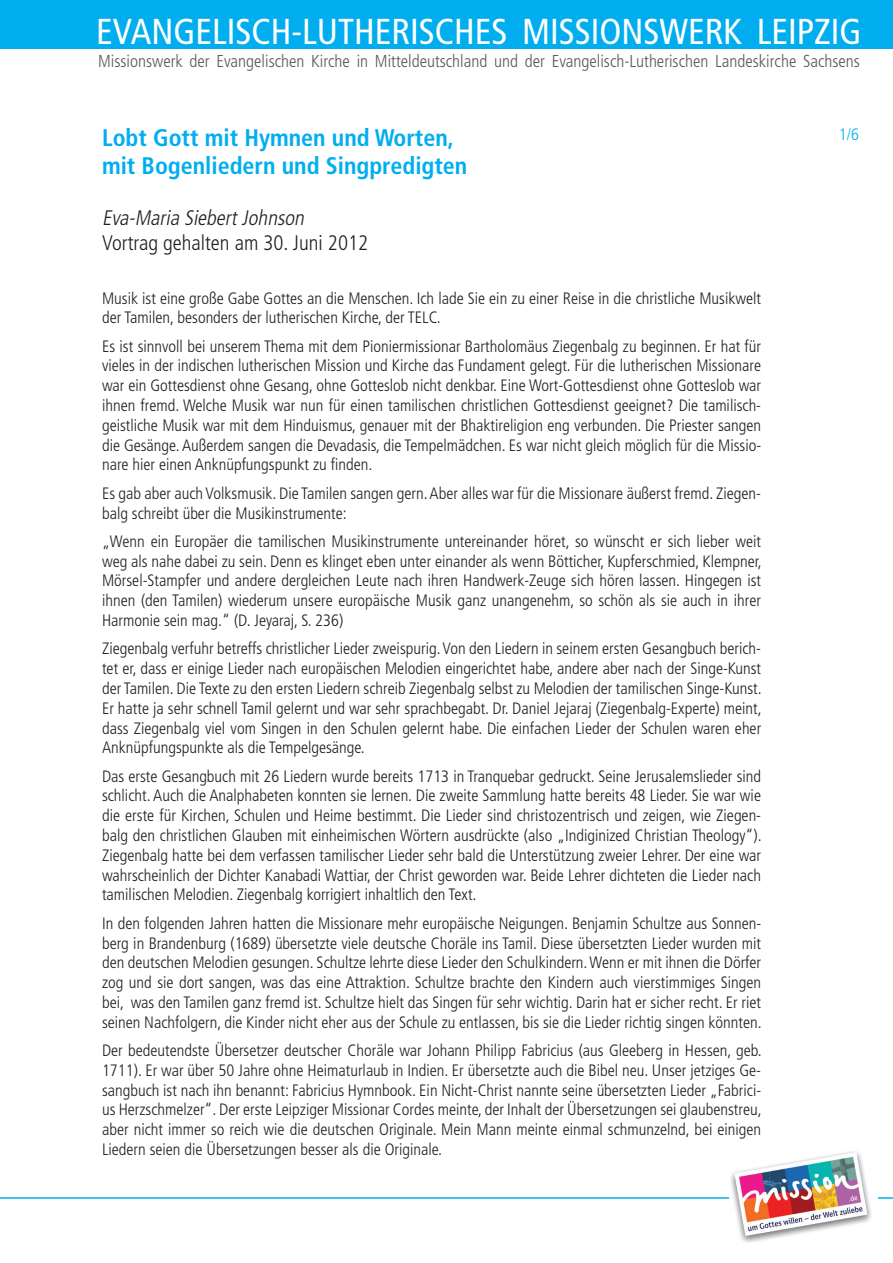
<style>
.page{position:relative;width:893px;height:1263px;background:#fff}
.page>*{position:absolute;margin:0;border:0;box-sizing:border-box;transform-origin:0 0}
.t1{font:condensed 36px "Frutiger";color:#fff}
.t2{font:700 condensed 24px/28.8px "Frutiger";color:#00aeef}
.t3{font:300 condensed 21px "Frutiger";color:#231f20}
.t4{font:italic 300 condensed 21px "Frutiger";color:#231f20}
.t5{font:300 condensed 17.25px "Frutiger";color:#57585a}
.t6{font:300 condensed 16.5px/19.8px "Frutiger";color:#231f20;text-align:justify}
.t7{font:300 condensed 16.5px "Frutiger";color:#00aeef}
</style>
<div class="page">
<div style="left:0;top:0;width:893px;height:49px;background:#00aeef"></div>
<hr style="left:0;top:1197px;width:893px;height:2px;background:#00aeef">
<img style="left:730px;top:1151px;width:148px;height:92px">
<h1 class="t1" style="left:96px;top:10px;width:767px">EVANGELISCH-LUTHERISCHES MISSIONSWERK LEIPZIG</h1>
<p class="t5" style="left:98px;top:51px;width:763px">Missionswerk der Evangelischen Kirche in Mitteldeutschland und der Evangelisch-Lutherischen Landeskirche Sachsens</p>
<h2 class="t2" style="left:102px;top:123px;width:367px">Lobt Gott mit Hymnen und Worten, mit Bogenliedern und Singpredigten</h2>
<p class="t4" style="left:102px;top:206px;width:208px">Eva-Maria SiebertJohnson</p>
<p class="t3" style="left:102px;top:231px;width:268px">Vortrag gehalten am 30. Juni 2012</p>
<p class="t6" style="left:102px;top:288px;width:661px">Musik ist eine große Gabe Gottes an die Menschen. Ich lade Sie ein zu einer Reise in die christliche Musikwelt der Tamilen, besonders der lutherischen Kirche, der TELC.</p>
<p class="t6" style="left:102px;top:336px;width:661px">Es ist sinnvoll bei unserem Thema mit dem Pioniermissionar Bartholomäus Ziegenbalg zu beginnen. Er hat für vieles in der indischen lutherischen Mission und Kirche das Fundament gelegt. Für die lutherischen Missionare war ein Gottesdienst ohne Gesang, ohne Gotteslob nicht denkbar. Eine Wort-Gottesdienst ohne Gotteslob war ihnen fremd. Welche Musik war nun für einen tamilischen christlichen Gottesdienst geeignet? Die tamilisch&shy;geistliche Musik war mit dem Hinduismus, genauer mit der Bhaktireligion eng verbunden. Die Priester sangen die Gesänge. Außerdem sangen die Devadasis, die Tempelmädchen. Es war nicht gleich möglich für die Missio&shy;nare hier einen Anknüpfungspunkt zu finden.</p>
<p class="t6" style="left:102px;top:483px;width:661px">Es gab aber auch Volksmusik. Die Tamilen sangen gern. Aber alles war für die Missionare äußerst fremd. Ziegen&shy;balg schreibt über die Musikinstrumente:</p>
<p class="t6" style="left:102px;top:531px;width:661px">„Wenn ein Europäer die tamilischen Musikinstrumente untereinander höret, so wünscht er sich lieber weit weg als nahe dabei zu sein. Denn es klinget eben unter einander als wenn Bötticher, Kupferschmied, Klempner, Mörsel-Stampfer und andere dergleichen Leute nach ihren Handwerk-Zeuge sich hören lassen. Hingegen ist ihnen (den Tamilen) wiederum unsere europäische Musik ganz unangenehm, so schön als sie auch in ihrer Harmonie sein mag.“ (D. Jeyaraj, S. 236)</p>
<p class="t6" style="left:102px;top:639px;width:661px">Ziegenbalg verfuhr betreffs christlicher Lieder zweispurig. Von den Liedern in seinem ersten Gesangbuch berich&shy;tet er, dass er einige Lieder nach europäischen Melodien eingerichtet habe, andere aber nach der Singe-Kunst der Tamilen. Die Texte zu den ersten Liedern schreib Ziegenbalg selbst zu Melodien der tamilischen Singe-Kunst.<br>Er hatte ja sehr schnell Tamil gelernt und war sehr sprachbegabt. Dr. Daniel Jejaraj (Ziegenbalg-Experte) meint, dass Ziegenbalg viel vom Singen in den Schulen gelernt habe. Die einfachen Lieder der Schulen waren eher Anknüpfungspunkte als die Tempelgesänge.</p>
<p class="t6" style="left:102px;top:766px;width:661px">Das erste Gesangbuch mit 26 Liedern wurde bereits 1713 in Tranquebar gedruckt. Seine Jerusalemslieder sind schlicht. Auch die Analphabeten konnten sie lernen. Die zweite Sammlung hatte bereits 48 Lieder. Sie war wie die erste für Kirchen, Schulen und Heime bestimmt. Die Lieder sind christozentrisch und zeigen, wie Ziegen&shy;balg den christlichen Glauben mit einheimischen Wörtern ausdrückte (also „Indiginized Christian Theology“).<br>Ziegenbalg hatte bei dem verfassen tamilischer Lieder sehr bald die Unterstützung zweier Lehrer. Der eine war wahrscheinlich der Dichter Kanabadi Wattiar, der Christ geworden war. Beide Lehrer dichteten die Lieder nach tamilischen Melodien. Ziegenbalg korrigiert inhaltlich den Text.</p>
<p class="t6" style="left:102px;top:913px;width:661px">In den folgenden Jahren hatten die Missionare mehr europäische Neigungen. Benjamin Schultze aus Sonnen&shy;berg in Brandenburg (1689) übersetzte viele deutsche Choräle ins Tamil. Diese übersetzten Lieder wurden mit den deutschen Melodien gesungen. Schultze lehrte diese Lieder den Schulkindern. Wenn er mit ihnen die Dörfer zog und sie dort sangen, was das eine Attraktion. Schultze brachte den Kindern auch vierstimmiges Singen bei, was den Tamilen ganz fremd ist. Schultze hielt das Singen für sehr wichtig. Darin hat er sicher recht. Er riet seinen Nachfolgern, die Kinder nicht eher aus der Schule zu entlassen, bis sie die Lieder richtig singen könnten.</p>
<p class="t6" style="left:102px;top:1041px;width:661px">Der bedeutendste Übersetzer deutscher Choräle war Johann Philipp Fabricius (aus Gleeberg in Hessen, geb.<br>1711). Er war über 50 Jahre ohne Heimaturlaub in Indien. Er übersetzte auch die Bibel neu. Unser jetziges Ge&shy;sangbuch ist nach ihn benannt: Fabricius Hymnbook. Ein Nicht-Christ nannte seine übersetzten Lieder „Fabrici&shy;us Herzschmelzer“. Der erste Leipziger Missionar Cordes meinte, der Inhalt der Übersetzungen sei glaubenstreu, aber nicht immer so reich wie die deutschen Originale. Mein Mann meinte einmal schmunzelnd, bei einigen Liedern seien die Übersetzungen besser als die Originale.</p>
<p class="t7" style="left:839px;top:125px;width:22px">1/6</p>
</div>
